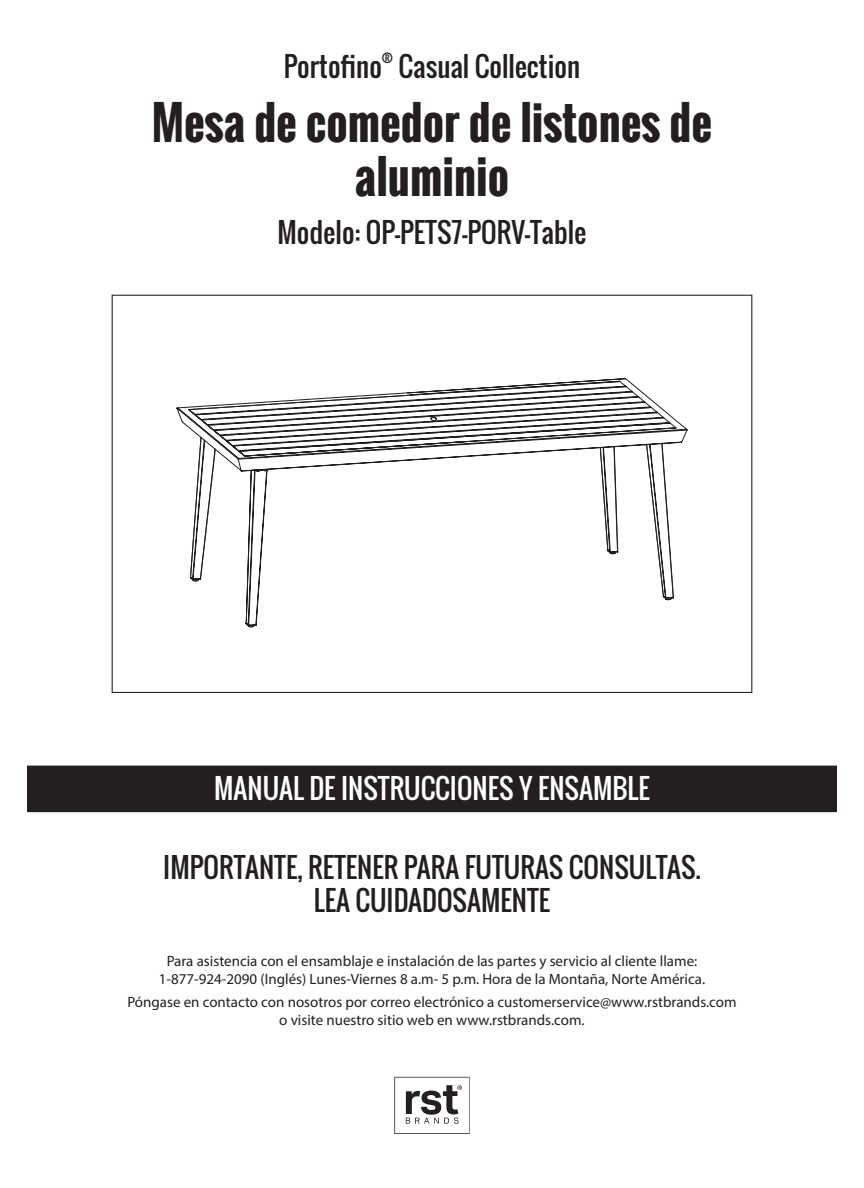
<style>
.page{position:relative;width:864px;height:1188px;background:#fff}
.page>*{position:absolute;margin:0;border:0;box-sizing:border-box;transform-origin:0 0}
.Collection_Name{font:700 45px/54px "Oswald";color:#231f20;text-align:center}
.IMPORTANT{font:27px "Oswald";color:#231f20}
.Assembly_instruction{font:27px "Oswald";color:#fff}
.collection_descripti{font:27px "Oswald";color:#231f20}
.For_assistance{font:15px/18px "Myriad Pro";color:#231f20;text-align:center}
.t1{font:15px "Oswald";color:#231f20}
</style>
<div class="page">
<div style="left:27px;top:766px;width:810px;height:46px;background:#231f20"></div>
<svg style="left:394px;top:1077px;width:76px;height:57px"></svg>
<svg style="left:188px;top:381px;width:486px;height:247px"></svg>
<h2 class="IMPORTANT" style="left:284px;top:46px;width:100px">Portofino</h2>
<p class="t1" style="left:382px;top:45px;width:13px">®</p>
<h2 class="IMPORTANT" style="left:399px;top:46px;width:183px">Casual Collection</h2>
<p class="Collection_Name" style="left:152px;top:96px;width:562px">Mesa de comedor de listones de aluminio</p>
<p class="collection_descripti" style="left:277px;top:212px;width:311px">Modelo: OP-PETS7-PORV-Table</p>
<p class="Assembly_instruction" style="left:214px;top:768px;width:437px">MANUAL DE INSTRUCCIONES Y ENSAMBLE</p>
<p class="IMPORTANT" style="left:163px;top:848px;width:539px">IMPORTANTE, RETENER PARA FUTURAS CONSULTAS.</p>
<p class="IMPORTANT" style="left:314px;top:880px;width:238px">LEA CUIDADOSAMENTE</p>
<p class="For_assistance" style="left:167px;top:951px;width:532px">Para asistencia con el ensamblaje e instalación de las partes y servicio al cliente llame:</p>
<p class="For_assistance" style="left:159px;top:969px;width:548px">1-877-924-2090 (Inglés) Lunes-Viernes 8 a.m- 5 p.m. Hora de la Montaña, Norte América.</p>
<p class="For_assistance" style="left:127px;top:993px;width:611px">Póngase en contacto con nosotros por correo electrónico a customerservice@www.rstbrands.com o visite nuestro sitio web en www.rstbrands.com.</p>
</div>
